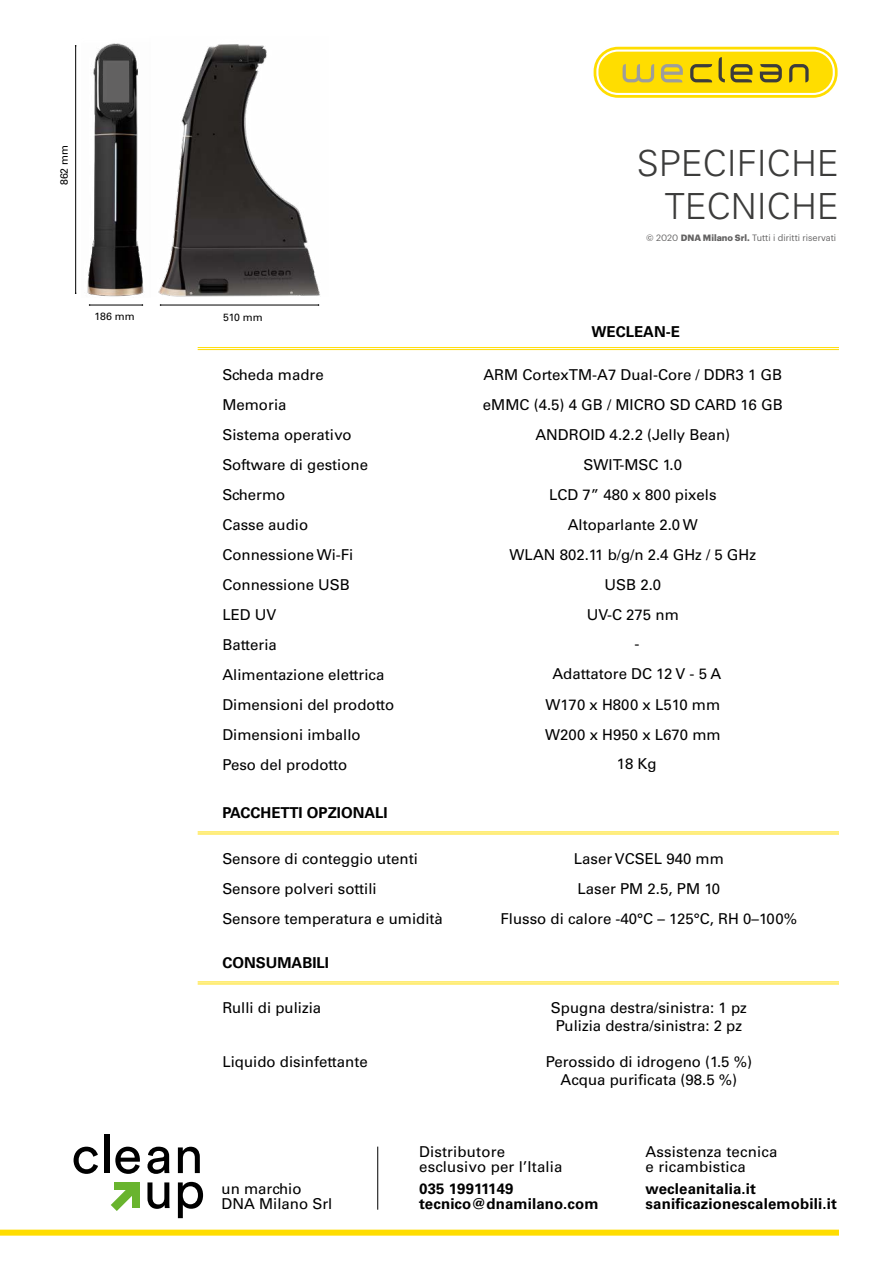
<style>
.page{position:relative;width:893px;height:1263px;background:#fff}
.page>*{position:absolute;margin:0;border:0;box-sizing:border-box;transform-origin:0 0}
.t1{font:300 36px/43.2px "Univers LT Std";color:#3c3c3b;text-align:right}
.t2{font:15px/30px "Univers LT Std";color:#000}
.t3{font:700 15px/15px "Univers LT Std";letter-spacing:.01em;color:#000}
.t4{font:10.5px "Univers LT Std";color:#000}
.t5{font:9px "Graphik";color:#646363}
.s1{font-weight:700}
</style>
<div class="page">
<div style="left:114px;top:1182px;width:26px;height:7px;background:#69b42e"></div>
<div style="left:132px;top:1182px;width:8px;height:26px;background:#69b42e"></div>
<svg style="left:111px;top:1189px;width:21px;height:22px"></svg>
<svg style="left:74px;top:1147px;width:24px;height:27px"></svg>
<div style="left:104px;top:1134px;width:5px;height:39px;background:#000"></div>
<svg style="left:115px;top:1147px;width:25px;height:27px"></svg>
<svg style="left:147px;top:1147px;width:22px;height:27px"></svg>
<svg style="left:178px;top:1147px;width:22px;height:26px"></svg>
<svg style="left:147px;top:1182px;width:23px;height:27px"></svg>
<svg style="left:178px;top:1182px;width:25px;height:36px"></svg>
<hr style="left:377px;top:1146px;width:1px;height:64px;background:#000">
<div style="left:0;top:1229px;width:839px;height:6px;background:#fd0"></div>
<hr style="left:198px;top:347px;width:641px;height:1px;background:#fd0">
<hr style="left:198px;top:349px;width:641px;height:1px;background:#fd0">
<hr style="left:198px;top:831px;width:641px;height:1px;background:#fd0">
<hr style="left:198px;top:833px;width:641px;height:1px;background:#fd0">
<hr style="left:198px;top:981px;width:641px;height:1px;background:#fd0">
<hr style="left:198px;top:983px;width:641px;height:1px;background:#fd0">
<div style="left:592px;top:46px;width:247px;height:53px;background:#fd0;border-radius:26px"></div>
<div style="left:591px;top:45px;width:249px;height:55px;border:2px solid #fff;border-radius:26px"></div>
<svg style="left:623px;top:64px;width:31px;height:18px"></svg>
<svg style="left:661px;top:64px;width:22px;height:18px"></svg>
<svg style="left:760px;top:64px;width:22px;height:18px"></svg>
<svg style="left:789px;top:64px;width:20px;height:18px"></svg>
<svg style="left:690px;top:64px;width:22px;height:18px"></svg>
<svg style="left:718px;top:57px;width:34px;height:25px"></svg>
<div style="left:596px;top:50px;width:239px;height:45px;border:2px solid #fff;border-radius:21px"></div>
<img style="left:158px;top:44px;width:162px;height:253px">
<img style="left:87px;top:43px;width:57px;height:254px">
<hr style="left:75px;top:46px;width:1px;height:247px;background:#000">
<hr style="left:90px;top:305px;width:52px;height:1px;background:#000">
<hr style="left:161px;top:305px;width:158px;height:1px;background:#000">
<p class="t4" style="left:58px;top:185px;width:42px;rotate:-90deg">862 mm</p>
<h1 class="t1" style="left:637px;top:141px;width:204px">SPECIFICHE<br>TECNICHE</h1>
<p class="t5" style="left:646px;top:231px;width:191px">© 2020 <span class="s1">DNA Milano Srl.</span> Tutti i diritti riservati</p>
<p class="t4" style="left:94px;top:310px;width:42px">186 mm</p>
<p class="t4" style="left:223px;top:311px;width:41px">510 mm</p>
<p class="t2" style="left:222px;top:360px;width:174px">Scheda madre<br>Memoria<br>Sistema operativo<br>Software di gestione<br>Schermo<br>Casse audio<br>Connessione Wi-Fi<br>Connessione USB<br>LED UV<br>Batteria<br>Alimentazione elettrica<br>Dimensioni del prodotto<br>Dimensioni imballo<br>Peso del prodotto</p>
<p class="t3" style="left:222px;top:805px;width:167px">PACCHETTI OPZIONALI</p>
<p class="t2" style="left:222px;top:843px;width:222px">Sensore di conteggio utenti<br>Sensore polveri sottili<br>Sensore temperatura e umidità</p>
<p class="t3" style="left:222px;top:955px;width:108px">CONSUMABILI</p>
<p class="t2" style="left:222px;top:993px;width:100px">Rulli di pulizia</p>
<p class="t2" style="left:222px;top:1047px;width:147px">Liquido disinfettante</p>
<p class="t3" style="left:591px;top:324px;width:90px">WECLEAN-E</p>
<p class="t2" style="left:483px;top:360px;width:301px;text-align:center">ARM CortexTM-A7 Dual-Core / DDR3 1 GB eMMC (4.5) 4 GB / MICRO SD CARD 16 GB<br>ANDROID 4.2.2 (Jelly Bean)<br>SWIT-MSC 1.0<br>LCD 7” 480 x 800 pixels<br>Altoparlante 2.0 W<br>WLAN 802.11 b/g/n 2.4 GHz / 5 GHz<br>USB 2.0<br>UV-C 275 nm</p>
<p class="t2" style="left:552px;top:628px;width:170px;text-align:center">-<br>Adattatore DC 12 V - 5 A</p>
<p class="t2" style="left:545px;top:690px;width:177px">W170 x H800 x L510 mm<br>W200 x H950 x L670 mm</p>
<p class="t2" style="left:617px;top:748px;width:41px">18 Kg</p>
<p class="t2" style="left:501px;top:843px;width:298px;text-align:center">Laser VCSEL 940 mm<br>Laser PM 2.5, PM 10<br>Flusso di calore -40°C – 125°C, RH 0–100%</p>
<p class="t2" style="left:551px;top:999px;width:197px;line-height:18px;text-align:center">Spugna destra/sinistra: 1 pz<br>Pulizia destra/sinistra: 2 pz</p>
<p class="t2" style="left:546px;top:1053px;width:208px;line-height:18px;text-align:center">Perossido di idrogeno (1.5 %)<br>Acqua purificata (98.5 %)</p>
<p class="t2" style="left:222px;top:1181px;width:112px;line-height:15px">un marchio<br>DNA Milano Srl</p>
<p class="t2" style="left:419px;top:1145px;width:145px;line-height:15px">Distributore esclusivo per l’Italia</p>
<p class="t2" style="left:646px;top:1145px;width:133px;line-height:15px">Assistenza tecnica e ricambistica</p>
<p class="t3" style="left:419px;top:1181px;width:181px">035 19911149 tecnico@dnamilano.com</p>
<p class="t3" style="left:646px;top:1181px;width:193px">wecleanitalia.it sanificazionescalemobili.it</p>
</div>
